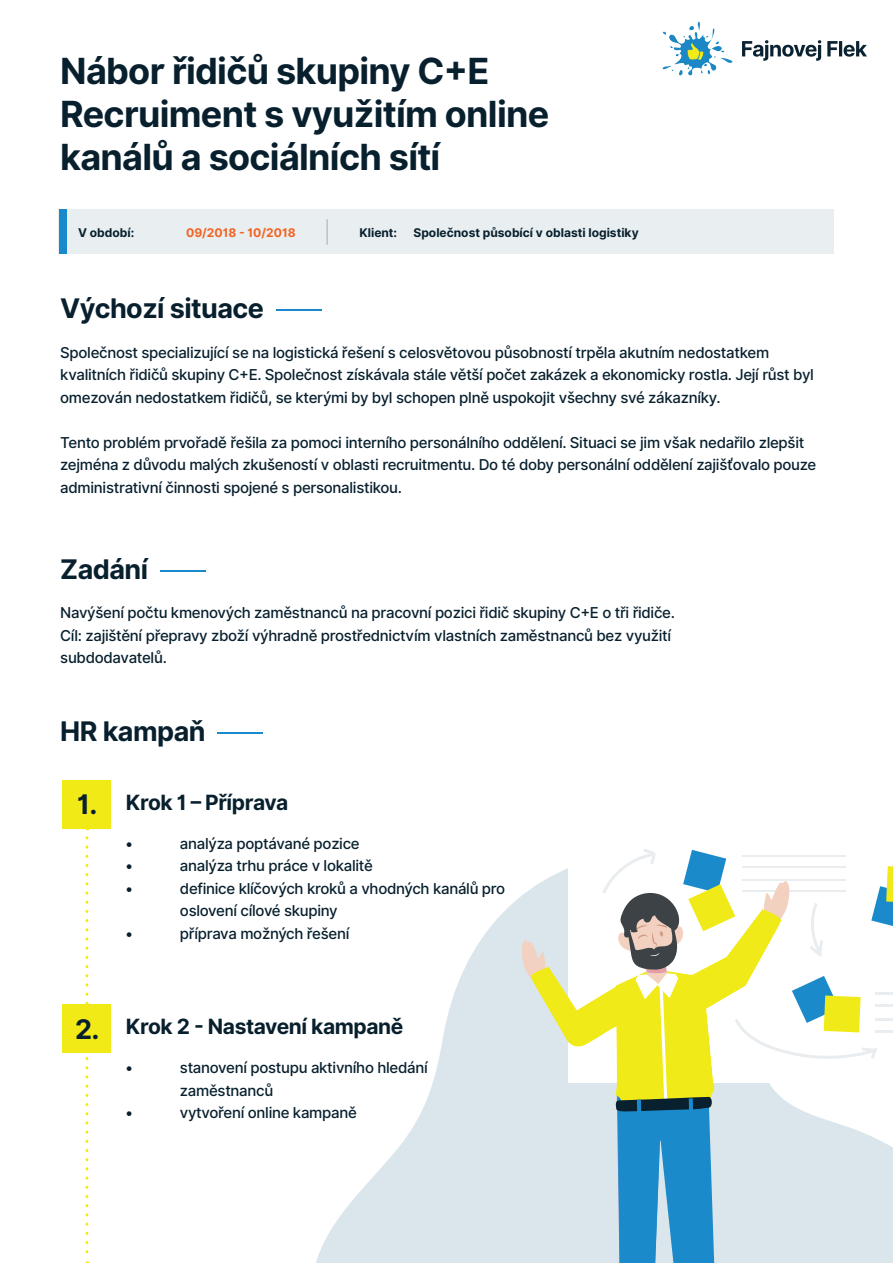
<style>
.page{position:relative;width:893px;height:1263px;background:#fff}
.page>*{position:absolute;margin:0;border:0;box-sizing:border-box;transform-origin:0 0}
.t1{font:700 36px/43.2px "Inter";letter-spacing:-.02em;color:#08202e}
.t2{font:700 27px "Inter";letter-spacing:-.02em;color:#08202e}
.t3{font:700 21px "Inter";letter-spacing:-.02em;color:#08202e}
.t4{font:500 15px/22.5px "Inter";letter-spacing:-.02em;color:#08202e}
.t5{font:700 12px "Inter";color:#08202e}
.t6{font:700 12px "Inter";color:#f36421}
.s1{font-size:27px}
</style>
<div class="page">
<svg style="left:316px;top:896px;width:206px;height:367px"></svg>
<svg style="left:522px;top:849px;width:371px;height:414px"></svg>
<hr style="left:637px;top:1100px;width:4px;height:17px;background:#1b8acb">
<hr style="left:689px;top:1098px;width:4px;height:18px;background:#1b8acb">
<div style="left:59px;top:210px;width:775px;height:44px;background:#e9eef1"></div>
<svg style="left:85px;top:838px;width:3px;height:425px"></svg>
<hr style="left:326px;top:219px;width:2px;height:26px;background:#b3c5cb">
<hr style="left:277px;top:309px;width:45px;height:2px;background:#1a89cb">
<hr style="left:160px;top:570px;width:46px;height:2px;background:#1a89cb">
<hr style="left:217px;top:732px;width:46px;height:2px;background:#1a89cb">
<div style="left:59px;top:210px;width:7px;height:44px;background:#1a89cb"></div>
<div style="left:63px;top:780px;width:48px;height:49px;background:#f1ea17"></div>
<div style="left:63px;top:1004px;width:48px;height:49px;background:#f1ea17"></div>
<img style="left:858px;top:849px;width:35px;height:341px">
<svg style="left:742px;top:40px;width:125px;height:21px"></svg>
<img style="left:662px;top:21px;width:70px;height:55px">
<h1 class="t1" style="left:60px;top:50px;width:490px">Nábor řidičů skupiny C+E<br>Recruiment s využitím online kanálů a sociálních sítí</h1>
<p class="t5" style="left:78px;top:224px;width:58px">V období:</p>
<p class="t6" style="left:186px;top:224px;width:111px">09/2018 - 10/2018</p>
<p class="t5" style="left:359px;top:224px;width:39px">Klient:</p>
<p class="t5" style="left:413px;top:224px;width:227px">Společnost působící v oblasti logistiky</p>
<h2 class="t2" style="left:60px;top:288px;width:205px">Výchozí situace</h2>
<p class="t4" style="left:60px;top:341px;width:755px">Společnost specializující se na logistická řešení s celosvětovou působností trpěla akutním nedostatkem kvalitních řidičů skupiny C+E. Společnost získávala stále větší počet zakázek a ekonomicky rostla. Její růst byl omezován nedostatkem řidičů, se kterými by byl schopen plně uspokojit všechny své zákazníky.</p>
<p class="t4" style="left:60px;top:431px;width:758px">Tento problém prvořadě řešila za pomoci interního personálního oddělení. Situaci se jim však nedařilo zlepšit zejména z důvodu malých zkušeností v oblasti recruitmentu. Do té doby personální oddělení zajišťovalo pouze administrativní činnosti spojené s personalistikou.</p>
<h2 class="t2" style="left:60px;top:549px;width:89px">Zadání</h2>
<p class="t4" style="left:60px;top:602px;width:616px">Navýšení počtu kmenových zaměstnanců na pracovní pozici řidič skupiny C+E o tři řidiče.<br>Cíl: zajištění přepravy zboží výhradně prostřednictvím vlastních zaměstnanců bez využití subdodavatelů.</p>
<h2 class="t2" style="left:60px;top:711px;width:147px">HR kampaň</h2>
<h3 class="t3" style="left:77px;top:787px;width:213px"><span class="s1">1.</span> Krok 1 – Příprava</h3>
<p class="t4" style="left:126px;top:832px;width:8px">•</p>
<p class="t4" style="left:180px;top:832px;width:181px">analýza poptávané pozice</p>
<p class="t4" style="left:126px;top:854px;width:8px">•</p>
<p class="t4" style="left:180px;top:854px;width:194px">analýza trhu práce v lokalitě</p>
<p class="t4" style="left:126px;top:877px;width:8px">•</p>
<p class="t4" style="left:180px;top:877px;width:327px">definice klíčových kroků a vhodných kanálů pro oslovení cílové skupiny</p>
<p class="t4" style="left:126px;top:922px;width:8px">•</p>
<p class="t4" style="left:180px;top:922px;width:171px">příprava možných řešení</p>
<h3 class="t3" style="left:75px;top:1011px;width:330px"><span class="s1">2.</span> Krok 2 - Nastavení kampaně</h3>
<p class="t4" style="left:126px;top:1057px;width:8px">•</p>
<p class="t4" style="left:180px;top:1057px;width:249px">stanovení postupu aktivního hledání zaměstnanců</p>
<p class="t4" style="left:126px;top:1102px;width:8px">•</p>
<p class="t4" style="left:180px;top:1102px;width:178px">vytvoření online kampaně</p>
</div>
